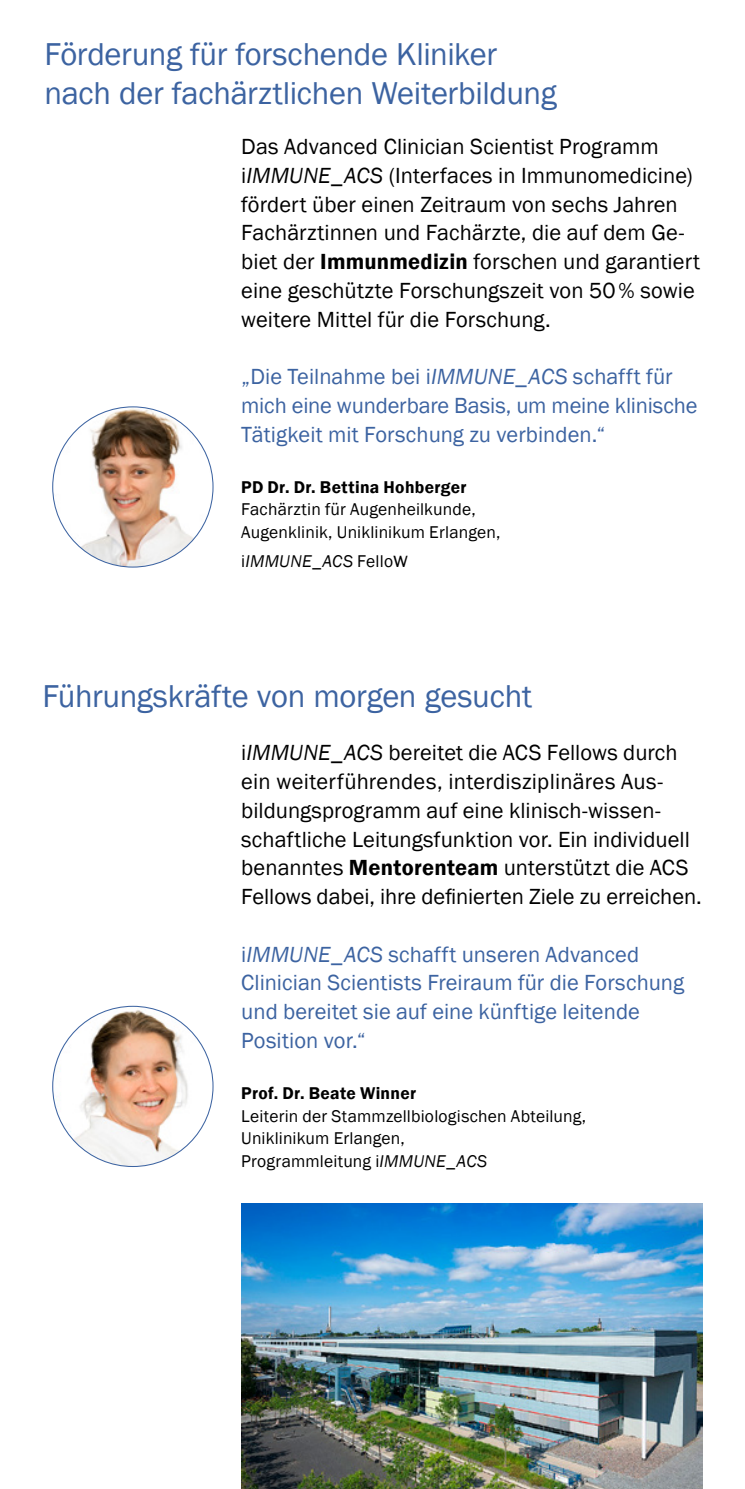
<style>
.page{position:relative;width:745px;height:1489px;background:#fff}
.page>*{position:absolute;margin:0;border:0;box-sizing:border-box;transform-origin:0 0}
.Überschrift_-_Blau{font:32.5px/38.8px "Franklin Gothic";letter-spacing:-.01em;color:#3c63a1}
.Zwischenüberschrift{font:22.5px/28.8px "Franklin Gothic";letter-spacing:.005em;color:#000}
.Fließtext{font:22.5px/28.8px "Franklin Gothic";letter-spacing:.005em;color:#000}
.Fließtext-2{font:22.5px/28.8px "Franklin Gothic";color:#3c63a1}
.Fließtext-3{font:17.5px/22.5px "Franklin Gothic";letter-spacing:.01em;color:#000}
.Fließtext-4{font:italic 17.5px "Franklin Gothic";letter-spacing:.015em;color:#000}
.s1{font-style:italic}
.s2{font-weight:600}
.s3{font-style:normal}
.s4{font-style:normal;font-size:22.5px}
</style>
<div class="page">
<img style="left:53px;top:407px;width:160px;height:160px;border-radius:80px">
<img style="left:53px;top:1006px;width:160px;height:160px;border-radius:80px">
<img style="left:241px;top:1203px;width:461px;height:285px">
<h2 class="Überschrift_-_Blau" style="left:44px;top:36px;width:513px">Förderung für forschende Kliniker nach der fachärztlichen Weiterbildung</h2>
<h3 class="Zwischenüberschrift" style="left:241px;top:133px;width:460px">Das Advanced Clinician Scientist Programm i<span class="s1">IMMUNE_ACS</span> (Interfaces in Immunomedicine) fördert über einen Zeitraum von sechs Jahren Fachärztinnen und Fachärzte, die auf dem Ge&shy;biet der <span class="s2">Immunmedizin</span> forschen und garantiert eine geschützte Forschungszeit von 50% sowie weitere Mittel für die Forschung.</h3>
<p class="Fließtext-2" style="left:241px;top:363px;width:457px">„Die Teilnahme bei i<span class="s1">IMMUNE_ACS</span> schafft für mich eine wunderbare Basis, um meine klinische<br>Tätigkeit mit Forschung zu verbinden.“</p>
<p class="Fließtext-3" style="left:241px;top:476px;width:260px"><span class="s2">PD Dr. Dr. Bettina Hohberger<br></span>Fachärztin für Augenheilkunde,<br>Augenklinik, Uniklinikum Erlangen,</p>
<p class="Fließtext-4" style="left:241px;top:550px;width:168px"><span class="s3">i</span>IMMUNE_ACS <span class="s3">Fello</span><span class="s4">w</span></p>
<h2 class="Überschrift_-_Blau" style="left:43px;top:678px;width:490px">Führungskräfte von morgen gesucht</h2>
<p class="Fließtext" style="left:241px;top:738px;width:462px">i<span class="s1">IMMUNE_ACS</span> bereitet die ACS Fellows durch ein weiterführendes, interdisziplinäres Aus&shy;bildungsprogramm auf eine klinisch-wissen&shy;schaftliche Leitungsfunktion vor. Ein individuell benanntes <span class="s2">Mentorenteam</span> unterstützt die ACS Fellows dabei, ihre definierten Ziele zu erreichen.</p>
<p class="Fließtext-2" style="left:241px;top:940px;width:444px">i<span class="s1">IMMUNE_ACS</span> schafft unseren Advanced Clinician Scientists Freiraum für die Forschung und bereitet sie auf eine künftige leitende Position vor.“</p>
<p class="Fließtext-3" style="left:241px;top:1082px;width:346px"><span class="s2">Prof. Dr. Beate Winner<br></span>Leiterin der Stammzellbiologischen Abteilung,<br>Uniklinikum Erlangen,<br>Programmleitung i<span class="s1">IMMUNE_ACS</span></p>
</div>
